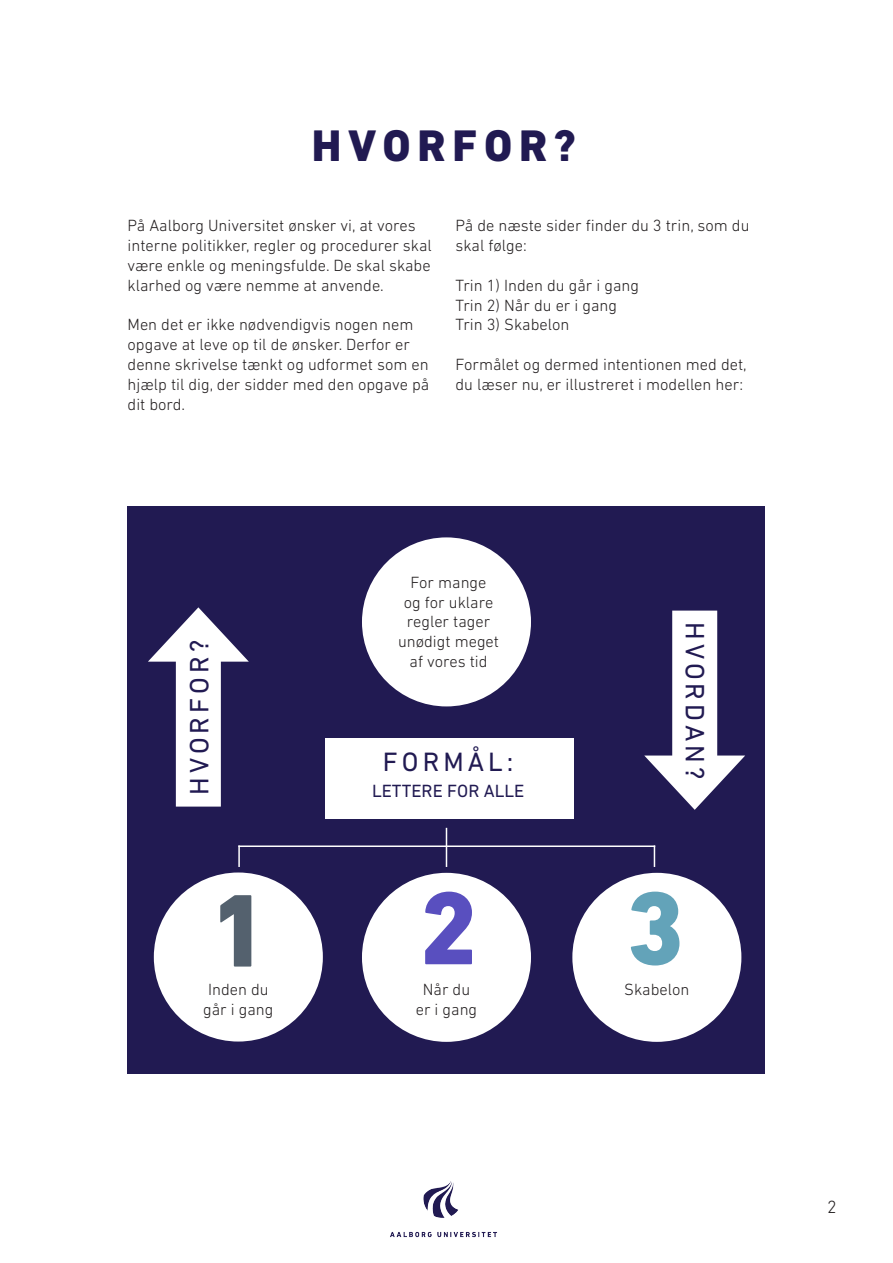
<style>
.page{position:relative;width:893px;height:1263px;background:#fff}
.page>*{position:absolute;margin:0;border:0;box-sizing:border-box;transform-origin:0 0}
.t1{font:800 105px "DIN Next LT Pro";color:#54616e}
.t2{font:800 105px "DIN Next LT Pro";color:#594fbf}
.t3{font:800 105px "DIN Next LT Pro";color:#63a3b9}
.t4{font:800 45px "DIN Next LT Pro";letter-spacing:.15em;color:#211a52}
.t5{font:27px "DIN Next LT Pro";letter-spacing:.15em;color:#211a52}
.t6{font:18px "DIN Next LT Pro";color:#211a52}
.t7{font:300 18px "DIN Next LT Pro";color:#231f20}
.t8{font:300 16.5px/19.8px "DIN Next LT Pro";color:#231f20}
</style>
<div class="page">
<div style="left:128px;top:506px;width:637px;height:568px;background:#211a52"></div>
<div style="left:325px;top:738px;width:249px;height:81px;background:#fff"></div>
<div style="left:362px;top:537px;width:169px;height:169px;background:#fff;border-radius:50%"></div>
<div style="left:572px;top:873px;width:169px;height:169px;background:#fff;border-radius:50%"></div>
<div style="left:362px;top:873px;width:169px;height:169px;background:#fff;border-radius:50%"></div>
<div style="left:154px;top:872px;width:169px;height:169px;background:#fff;border-radius:50%"></div>
<div style="left:176px;top:645px;width:45px;height:161px;background:#fff"></div>
<svg style="left:148px;top:607px;width:101px;height:55px"></svg>
<div style="left:672px;top:611px;width:45px;height:161px;background:#fff"></div>
<svg style="left:644px;top:755px;width:101px;height:55px"></svg>
<hr style="left:238px;top:845px;width:417px;height:2px;background:#fff">
<hr style="left:238px;top:845px;width:2px;height:22px;background:#fff">
<hr style="left:446px;top:828px;width:1px;height:39px;background:#fff">
<svg style="left:654px;top:845px;width:1px;height:22px"></svg>
<img style="left:390px;top:1181px;width:107px;height:57px">
<p class="t4" style="left:312px;top:119px;width:266px">HVORFOR?</p>
<p class="t8" style="left:128px;top:216px;width:306px">På Aalborg Universitet ønsker vi, at vores interne politikker, regler og procedurer skal være enkle og meningsfulde. De skal skabe</p>
<p class="t8" style="left:128px;top:275px;width:258px">klarhed og være nemme at anvende.</p>
<p class="t8" style="left:128px;top:315px;width:303px">Men det er ikke nødvendigvis nogen nem opgave at leve op til de ønsker. Derfor er denne skrivelse tænkt og udformet som en hjælp til dig, der sidder med den opgave på dit bord.</p>
<p class="t8" style="left:455px;top:216px;width:296px">På de næste sider finder du 3 trin, som du skal følge:</p>
<p class="t8" style="left:455px;top:275px;width:185px">Trin 1) Inden du går i gang</p>
<p class="t8" style="left:455px;top:295px;width:163px">Trin 2) Når du er i gang</p>
<p class="t8" style="left:455px;top:315px;width:115px">Trin 3) Skabelon</p>
<p class="t8" style="left:455px;top:354px;width:293px">Formålet og dermed intentionen med det, du læser nu, er illustreret i modellen her:</p>
<p class="t5" style="left:184px;top:795px;width:157px;rotate:-90deg">HVORFOR?</p>
<p class="t8" style="left:411px;top:572px;width:77px">For mange</p>
<p class="t8" style="left:404px;top:592px;width:91px">og for uklare</p>
<p class="t8" style="left:407px;top:612px;width:85px">regler tager</p>
<p class="t8" style="left:398px;top:631px;width:102px">unødigt meget</p>
<p class="t8" style="left:409px;top:651px;width:80px">af vores tid</p>
<p class="t5" style="left:383px;top:747px;width:132px">FORMÅL:</p>
<p class="t6" style="left:372px;top:780px;width:154px">LETTERE FOR ALLE</p>
<p class="t5" style="left:710px;top:622px;width:159px;rotate:90deg">HVORDAN?</p>
<p class="t1" style="left:209px;top:869px;width:61px">1</p>
<p class="t2" style="left:419px;top:866px;width:61px">2</p>
<p class="t3" style="left:626px;top:866px;width:61px">3</p>
<p class="t8" style="left:208px;top:979px;width:62px">Inden du</p>
<p class="t8" style="left:203px;top:999px;width:72px">går i gang</p>
<p class="t8" style="left:423px;top:979px;width:49px">Når du</p>
<p class="t8" style="left:416px;top:999px;width:63px">er i gang</p>
<p class="t8" style="left:624px;top:979px;width:67px">Skabelon</p>
<p class="t7" style="left:827px;top:1196px;width:11px">2</p>
</div>
